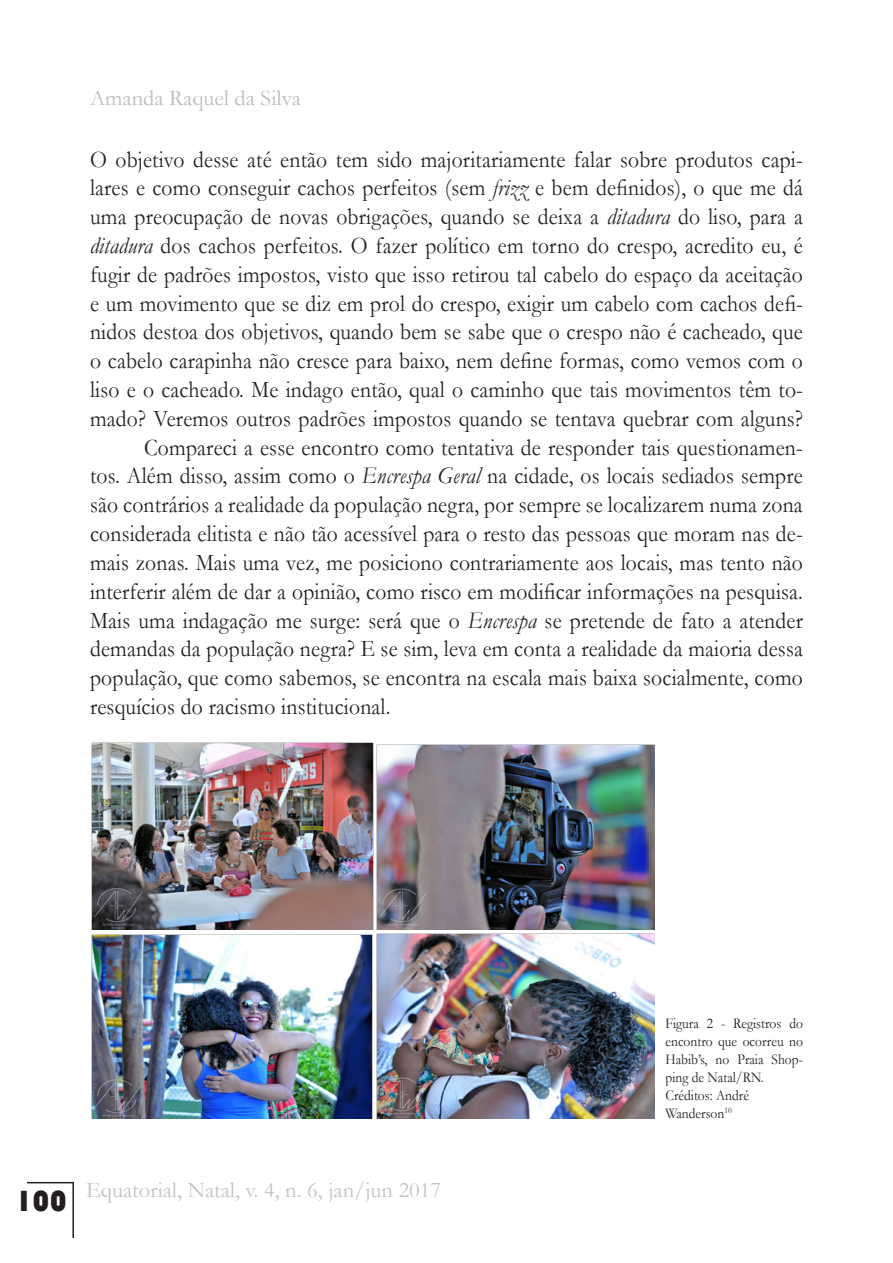
<style>
.page{position:relative;width:893px;height:1263px;background:#fff}
.page>*{position:absolute;margin:0;border:0;box-sizing:border-box;transform-origin:0 0}
.t1{font:30px "Bauhaus 93";color:#231f20}
.t2{font:24px "Garamond";letter-spacing:.01em;color:#231f20;scale:.9 1}
.t3{font:22.5px "Garamond";color:#c2c3c6}
.t4{font:22.5px "Garamond";color:#bcbdc0}
.t5{font:15px/18px "Garamond";color:#231f20;scale:.9 1}
.s1{font-style:italic}
</style>
<div class="page">
<hr style="left:27px;top:1182px;width:47px;height:1px;background:#231f20">
<hr style="left:72px;top:1183px;width:2px;height:55px;background:#231f20">
<img style="left:91px;top:934px;width:281px;height:185px">
<img style="left:377px;top:934px;width:278px;height:185px">
<img style="left:91px;top:742px;width:282px;height:188px">
<img style="left:376px;top:744px;width:279px;height:186px">
<p class="t4" style="left:90px;top:83px;width:212px">Amanda Raquel da Silva</p>
<p class="t2" style="left:90px;top:143px;width:792px">O objetivo desse até então tem sido majoritariamente falar sobre produtos capi-</p>
<p class="t2" style="left:90px;top:172px;width:794px">lares e como conseguir cachos perfeitos (sem <span class="s1">frizz</span> e bem definidos), o que me dá</p>
<p class="t2" style="left:90px;top:201px;width:794px">uma preocupação de novas obrigações, quando se deixa a <span class="s1">ditadura</span> do liso, para a</p>
<p class="t2" style="left:90px;top:229px;width:794px"><span class="s1">ditadura</span> dos cachos perfeitos. O fazer político em torno do crespo, acredito eu, é</p>
<p class="t2" style="left:90px;top:258px;width:793px">fugir de padrões impostos, visto que isso retirou tal cabelo do espaço da aceitação</p>
<p class="t2" style="left:90px;top:287px;width:792px">e um movimento que se diz em prol do crespo, exigir um cabelo com cachos defi-</p>
<p class="t2" style="left:90px;top:316px;width:793px">nidos destoa dos objetivos, quando bem se sabe que o crespo não é cacheado, que</p>
<p class="t2" style="left:90px;top:345px;width:794px">o cabelo carapinha não cresce para baixo, nem define formas, como vemos com o</p>
<p class="t2" style="left:90px;top:373px;width:792px">liso e o cacheado. Me indago então, qual o caminho que tais movimentos têm to-</p>
<p class="t2" style="left:90px;top:402px;width:794px">mado? Veremos outros padrões impostos quando se tentava quebrar com alguns?</p>
<p class="t2" style="left:144px;top:431px;width:732px">Compareci a esse encontro como tentativa de responder tais questionamen-</p>
<p class="t2" style="left:90px;top:460px;width:794px">tos. Além disso, assim como o <span class="s1">Encrespa Geral</span> na cidade, os locais sediados sempre</p>
<p class="t2" style="left:90px;top:489px;width:793px">são contrários a realidade da população negra, por sempre se localizarem numa zona</p>
<p class="t2" style="left:90px;top:517px;width:792px">considerada elitista e não tão acessível para o resto das pessoas que moram nas de-</p>
<p class="t2" style="left:90px;top:546px;width:794px">mais zonas. Mais uma vez, me posiciono contrariamente aos locais, mas tento não</p>
<p class="t2" style="left:90px;top:575px;width:794px">interferir além de dar a opinião, como risco em modificar informações na pesquisa.</p>
<p class="t2" style="left:90px;top:604px;width:794px">Mais uma indagação me surge: será que o <span class="s1">Encrespa</span> se pretende de fato a atender</p>
<p class="t2" style="left:90px;top:633px;width:794px">demandas da população negra? E se sim, leva em conta a realidade da maioria dessa</p>
<p class="t2" style="left:90px;top:661px;width:794px">população, que como sabemos, se encontra na escala mais baixa socialmente, como</p>
<p class="t2" style="left:90px;top:690px;width:335px">resquícios do racismo institucional.</p>
<p class="t1" style="left:16px;top:1184px;width:53px">100</p>
<p class="t3" style="left:86px;top:1174px;width:356px">Equatorial, Natal, v. 4, n. 6, jan/jun 2017</p>
<p class="t5" style="left:665px;top:1014px;width:154px">Figura 2 - Registros do encontro que ocorreu no<br>Habib’s, no Praia Shop&shy;ping de Natal/RN.<br>Créditos: André<br>Wanderson<sup>10</sup></p>
</div>
